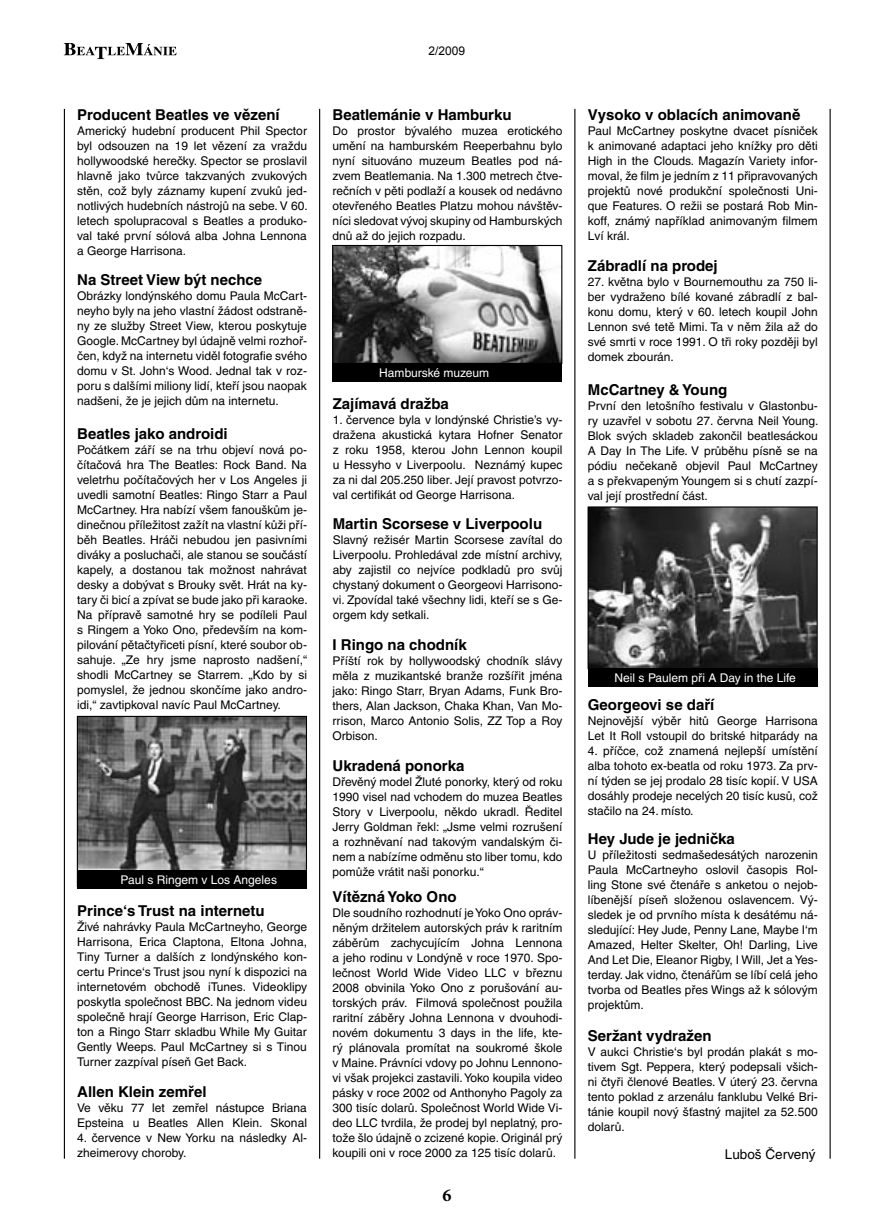
<style>
.page{position:relative;width:881px;height:1231px;background:#fff}
.page>*{position:absolute;margin:0;border:0;box-sizing:border-box;transform-origin:0 0}
.t1{font:700 15px "Helvetica CE";color:#000}
.t2{font:13.5px "Helvetica CE";color:#000}
.t3{font:12px/15px "Helvetica CE";color:#000;text-align:justify}
.t4{font:12px "Helvetica CE";color:#fff}
.t5{font:12px "Arial";color:#000}
</style>
<div class="page">
<svg style="left:64px;top:43px;width:113px;height:16px"></svg>
<img style="left:79px;top:718px;width:226px;height:152px">
<div style="left:77px;top:716px;width:230px;height:171px;border:1px solid #000"></div>
<div style="left:77px;top:870px;width:230px;height:19px;background:#000"></div>
<img style="left:334px;top:247px;width:226px;height:115px">
<div style="left:332px;top:245px;width:230px;height:119px;border:1px solid #000"></div>
<img style="left:589px;top:508px;width:226px;height:159px">
<div style="left:587px;top:506px;width:230px;height:163px;border:1px solid #000"></div>
<div style="left:332px;top:363px;width:230px;height:19px;background:#000"></div>
<div style="left:587px;top:668px;width:230px;height:19px;background:#000"></div>
<hr style="left:64px;top:109px;width:1px;height:1050px;background:#000">
<hr style="left:319px;top:109px;width:1px;height:1050px;background:#000">
<hr style="left:574px;top:109px;width:1px;height:1050px;background:#000">
<hr style="left:829px;top:109px;width:1px;height:1050px;background:#000">
<p class="t1" style="left:77px;top:107px;width:204px">Producent Beatles ve vězení</p>
<p class="t3" style="left:77px;top:124px;width:232px">Americký hudební producent Phil Spector byl odsouzen na 19 let vězení za vraždu hollywoodské herečky. Spector se proslavil hlavně jako tvůrce takzvaných zvukových stěn, což byly záznamy kupení zvuků jed&shy;notlivých hudebních nástrojů na sebe. V 60. letech spolupracoval s Beatles a produko&shy;val také první sólová alba Johna Lennona a George Harrisona.</p>
<p class="t1" style="left:77px;top:271px;width:186px">Na Street View být nechce</p>
<p class="t3" style="left:77px;top:289px;width:231px">Obrázky londýnského domu Paula McCart&shy;neyho byly na jeho vlastní žádost odstraně&shy;ny ze služby Street View, kterou poskytuje Google. McCartney byl údajně velmi rozhoř&shy;čen, když na internetu viděl fotografie svého domu v St. John‘s Wood. Jednal tak v roz&shy;poru s dalšími miliony lidí, kteří jsou naopak nadšeni, že je jejich dům na internetu.</p>
<p class="t1" style="left:77px;top:425px;width:152px">Beatles jako androidi</p>
<p class="t3" style="left:77px;top:443px;width:232px">Počátkem září se na trhu objeví nová po&shy;čítačová hra The Beatles: Rock Band. Na veletrhu počítačových her v Los Angeles ji uvedli samotní Beatles: Ringo Starr a Paul McCartney. Hra nabízí všem fanouškům je&shy;dinečnou příležitost zažít na vlastní kůži pří&shy;běh Beatles. Hráči nebudou jen pasivními diváky a posluchači, ale stanou se součástí kapely, a dostanou tak možnost nahrávat desky a dobývat s Brouky svět. Hrát na ky&shy;tary či bicí a zpívat se bude jako při karaoke.<br>Na přípravě samotné hry se podíleli Paul s Ringem a Yoko Ono, především na kom&shy;pilování pětačtyřiceti písní, které soubor ob&shy;sahuje. „Ze hry jsme naprosto nadšení,“ shodli McCartney se Starrem. „Kdo by si pomyslel, že jednou skončíme jako andro&shy;idi,“ zavtipkoval navíc Paul McCartney.</p>
<p class="t4" style="left:120px;top:873px;width:158px">Paul s Ringem v Los Angeles</p>
<p class="t1" style="left:77px;top:902px;width:189px">Prince‘s Trust na internetu</p>
<p class="t3" style="left:77px;top:919px;width:231px">Živé nahrávky Paula McCartneyho, George Harrisona, Erica Claptona, Eltona Johna, Tiny Turner a dalších z londýnského kon&shy;certu Prince‘s Trust jsou nyní k dispozici na internetovém obchodě iTunes. Videoklipy poskytla společnost BBC. Na jednom videu společně hrají George Harrison, Eric Clap&shy;ton a Ringo Starr skladbu While My Guitar Gently Weeps. Paul McCartney si s Tinou Turner zazpíval píseň Get Back.</p>
<p class="t1" style="left:77px;top:1083px;width:131px">Allen Klein zemřel</p>
<p class="t3" style="left:77px;top:1100px;width:231px">Ve věku 77 let zemřel nástupce Briana<br>Epsteina u Beatles Allen Klein. Skonal</p>
<p class="t3" style="left:77px;top:1130px;width:231px">4. července v New Yorku na následky Al&shy;zheimerovy choroby.</p>
<p class="t5" style="left:428px;top:43px;width:38px">2/2009</p>
<p class="t1" style="left:332px;top:106px;width:180px">Beatlemánie v Hamburku</p>
<p class="t3" style="left:332px;top:124px;width:231px">Do prostor bývalého muzea erotického umění na hamburském Reeperbahnu bylo nyní situováno muzeum Beatles pod ná&shy;zvem Beatlemania. Na 1.300 metrech čtve&shy;rečních v pěti podlaží a kousek od ne-dávno otevřeného Beatles Platzu mohou návštěv&shy;níci sledovat vývoj skupiny od Hamburských dnů až do jejich rozpadu.</p>
<p class="t4" style="left:379px;top:366px;width:111px">Hamburské muzeum</p>
<p class="t1" style="left:332px;top:395px;width:118px">Zajímavá dražba</p>
<p class="t3" style="left:332px;top:413px;width:231px">1. července byla v londýnské Christie’s vy&shy;dražena akustická kytara Hofner Senator z roku 1958, kterou John Lennon koupil u Hessyho v Liverpoolu. Neznámý kupec za ni dal 205.250 liber. Její pravost potvrzo&shy;val certifikát od George Harrisona.</p>
<p class="t1" style="left:332px;top:515px;width:211px">Martin Scorsese v Liverpoolu</p>
<p class="t3" style="left:332px;top:532px;width:231px">Slavný režisér Martin Scorsese zavítal do Liverpoolu. Prohledával zde místní archivy, aby zajistil co nejvíce podkladů pro svůj chystaný dokument o Georgeovi Harrisono&shy;vi. Zpovídal také všechny lidi, kteří se s Ge&shy;orgem kdy setkali.</p>
<p class="t1" style="left:332px;top:636px;width:136px">I Ringo na chodník</p>
<p class="t3" style="left:332px;top:653px;width:231px">Příští rok by hollywoodský chodník slávy měla z muzikantské branže rozšířit jména jako: Ringo Starr, Bryan Adams, Funk Bro&shy;thers, Alan Jackson, Chaka Khan, Van Mo&shy;rrison, Marco Antonio Solis, ZZ Top a Roy Orbison.</p>
<p class="t1" style="left:332px;top:757px;width:133px">Ukradená ponorka</p>
<p class="t3" style="left:332px;top:774px;width:231px">Dřevěný model Žluté ponorky, který od roku 1990 visel nad vchodem do muzea Beatles Story v Liverpoolu, někdo ukradl. Ředitel Jerry Goldman řekl: „Jsme velmi rozrušení a rozhněvaní nad takovým vandalským či&shy;nem a nabízíme odměnu sto liber tomu, kdo pomůže vrátit naši ponorku.“</p>
<p class="t1" style="left:332px;top:888px;width:126px">Vítězná Yoko Ono</p>
<p class="t3" style="left:332px;top:905px;width:231px">Dle soudního rozhodnutí je Yoko Ono opráv&shy;něným držitelem autorských práv k raritním záběrům zachycujícím Johna Lennona a jeho rodinu v Londýně v roce 1970. Spo&shy;lečnost World Wide Video LLC v březnu 2008 obvinila Yoko Ono z porušování au&shy;torských práv. Filmová společnost použila raritní záběry Johna Lennona v dvouhodi&shy;novém dokumentu 3 days in the life, kte&shy;rý plánovala promítat na soukromé škole v Maine. Právníci vdovy po Johnu Lennono&shy;vi však projekci zastavili. Yoko koupila video pásky v roce 2002 od Anthonyho Pagoly za 300 tisíc dolarů. Společnost World Wide Vi&shy;deo LLC tvrdila, že prodej byl neplatný, pro&shy;tože šlo údajně o zcizené kopie. Originál prý koupili oni v roce 2000 za 125 tisíc dolarů.</p>
<p class="t1" style="left:587px;top:107px;width:214px">Vysoko v oblacích animovaně</p>
<p class="t3" style="left:587px;top:124px;width:231px">Paul McCartney poskytne dvacet písniček k animované adaptaci jeho knížky pro děti High in the Clouds. Magazín Variety infor&shy;moval, že film je jedním z 11 připravovaných projektů nové produkční společnosti Uni&shy;que Features. O režii se postará Rob Min&shy;koff, známý například animovaným filmem Lví král.</p>
<p class="t1" style="left:587px;top:257px;width:131px">Zábradlí na prodej</p>
<p class="t3" style="left:587px;top:275px;width:231px">27. května bylo v Bournemouthu za 750 li&shy;ber vydraženo bílé kované zábradlí z bal&shy;konu domu, který v 60. letech koupil John Lennon své tetě Mimi. Ta v něm žila až do své smrti v roce 1991. O tři roky později byl domek zbourán.</p>
<p class="t1" style="left:587px;top:381px;width:141px">McCartney &amp; Young</p>
<p class="t3" style="left:587px;top:398px;width:232px">První den letošního festivalu v Glastonbu&shy;ry uzavřel v sobotu 27. června Neil Young.<br>Blok svých skladeb zakončil beatlesáckou A Day In The Life. V průběhu písně se na pódiu nečekaně objevil Paul McCartney a s překvapeným Youngem si s chutí zazpí&shy;val její prostřední část.</p>
<p class="t4" style="left:614px;top:671px;width:183px">Neil s Paulem při A Day in the Life</p>
<p class="t1" style="left:587px;top:696px;width:128px">Georgeovi se daří</p>
<p class="t3" style="left:587px;top:714px;width:231px">Nejnovější výběr hitů George Harrisona<br>Let It Roll vstoupil do britské hitparády na</p>
<p class="t3" style="left:587px;top:744px;width:231px">4. příčce, což znamená nejlepší umístění alba tohoto ex-beatla od roku 1973. Za prv&shy;ní týden se jej prodalo 28 tisíc kopií. V USA dosáhly prodeje necelých 20 tisíc kusů, což stačilo na 24. místo.</p>
<p class="t1" style="left:587px;top:830px;width:148px">Hey Jude je jednička</p>
<p class="t3" style="left:587px;top:847px;width:231px">U příležitosti sedmašedesátých narozenin Paula McCartneyho oslovil časopis Rol&shy;ling Stone své čtenáře s anketou o nejob&shy;líbenější píseň složenou oslavencem. Vý&shy;sledek je od prvního místa k desátému ná&shy;sledující: Hey Jude, Penny Lane, Maybe I‘m Amazed, Helter Skelter, Oh! Darling, Live And Let Die, Eleanor Rigby, I Will, Jet a Yes&shy;terday. Jak vidno, čtenářům se líbí celá jeho tvorba od Beatles přes Wings až k sólovým projektům.</p>
<p class="t1" style="left:587px;top:1027px;width:125px">Seržant vydražen</p>
<p class="t3" style="left:587px;top:1044px;width:231px">V aukci Christie‘s byl prodán plakát s mo&shy;tivem Sgt. Peppera, který podepsali všich&shy;ni čtyři členové Beatles. V úterý 23. června tento poklad z arzenálu fanklubu Velké Bri&shy;tánie koupil nový šťastný majitel za 52.500 dolarů.</p>
<p class="t2" style="left:724px;top:1146px;width:92px">Luboš Červený</p>
</div>
